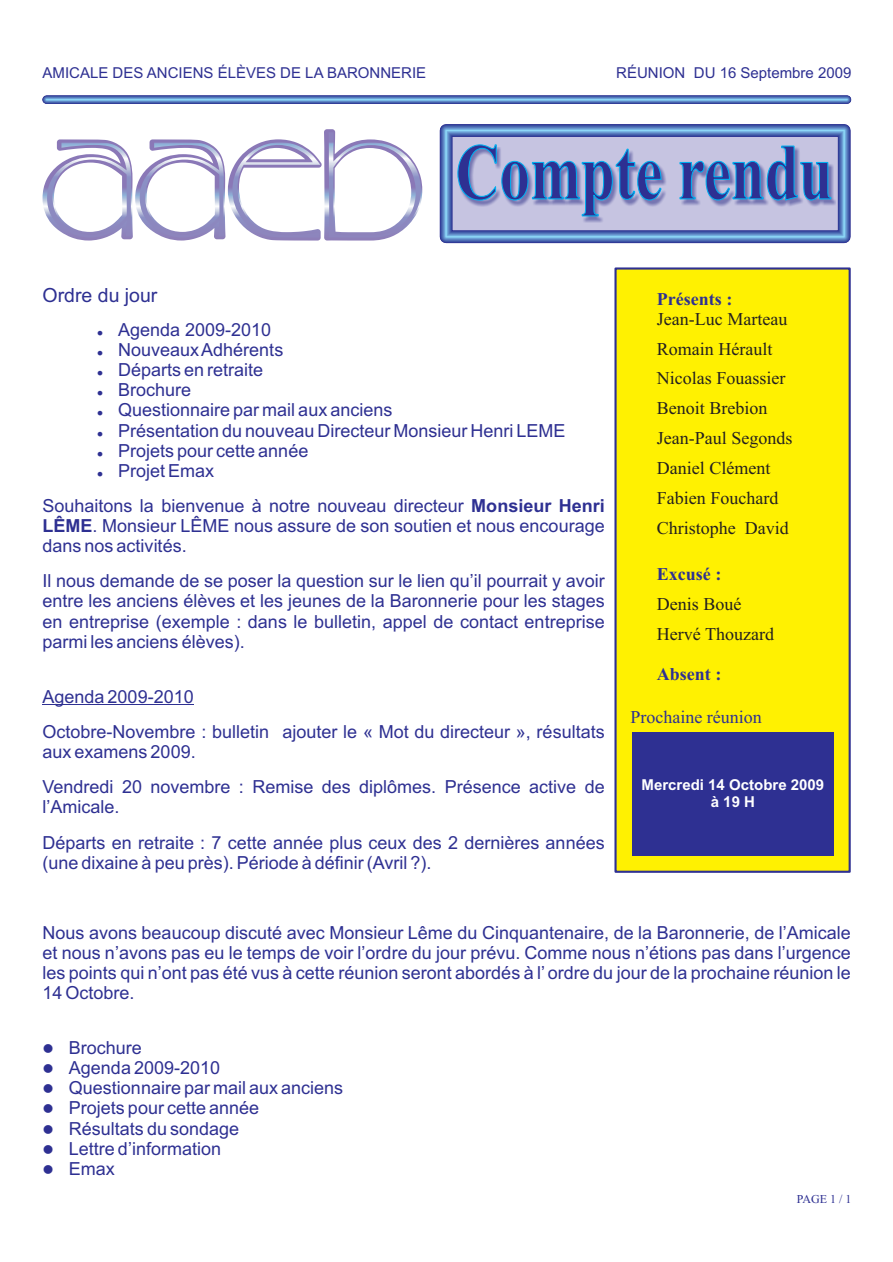
<style>
.page{position:relative;width:893px;height:1262px;background:#fff}
.page>*{position:absolute;margin:0;border:0;box-sizing:border-box;transform-origin:0 0}
.t1{font:19.5px "Arial";color:#2e3092}
.t2{font:18px/20.1px "Arial";color:#2e3092}
.t3{font:18px/29.8px "Times New Roman";color:#231f20}
.t4{font:700 18px "Times New Roman";color:#2e3092}
.t5{font:18px "Times New Roman";color:#2e3092}
.t6{font:15.3px "Wingdings";color:#2e3092}
.t7{font:15px "Arial";color:#2e3092}
.t8{font:700 15px/16.8px "Arial";color:#fff;text-align:center}
.t9{font:12px "Times New Roman";color:#2e3092}
.t10{font:7.95px "Wingdings";color:#2e3092}
.s1{font-weight:700}
</style>
<div class="page">
<div style="left:446px;top:130px;width:398px;height:107px;background:#c6c4e1"></div>
<div style="left:440px;top:125px;width:410px;height:117px;border:12px solid #333e99"></div>
<div style="left:442px;top:126px;width:406px;height:115px;border:9px solid #4461ad"></div>
<div style="left:442px;top:126px;width:406px;height:115px;border:8px solid #4c68b1"></div>
<div style="left:443px;top:128px;width:404px;height:111px;border:6px solid #5c84c3"></div>
<div style="left:444px;top:129px;width:402px;height:110px;border:4px solid #6d9dd3"></div>
<div style="left:445px;top:129px;width:400px;height:109px;border:2px solid #7ab7e4"></div>
<div style="left:445px;top:130px;width:399px;height:107px;border:2px solid #80c1ea"></div>
<div style="left:446px;top:130px;width:398px;height:107px;border:1px solid #8dd7f7"></div>
<hr style="left:43px;top:704px;width:151px;height:1px;background:#2e3092">
<div style="left:614px;top:267px;width:236px;height:605px;background:#fff101;border:2px solid #2e3092"></div>
<div style="left:632px;top:732px;width:201px;height:124px;background:#2e3092"></div>
<div style="left:458px;top:147px;width:377px;height:76px;background:#2e3092;opacity:.49"></div>
<svg style="left:457px;top:144px;width:374px;height:73px"></svg>
<svg style="left:42px;top:95px;width:810px;height:9px;background:#5476ba"></svg>
<hr style="left:47px;top:99px;width:800px;height:1px;background:#8dd7f7">
<svg style="left:43px;top:181px;width:182px;height:59px"></svg>
<svg style="left:46px;top:130px;width:376px;height:108px"></svg>
<p class="t7" style="left:43px;top:67px;width:385px">AMICALE DES ANCIENS ÉLÈVES DE LA BARONNERIE</p>
<p class="t7" style="left:616px;top:67px;width:237px">RÉUNION DU 16 Septembre 2009</p>
<p class="t1" style="left:43px;top:287px;width:116px">Ordre du jour</p>
<p class="t2" style="left:118px;top:321px;width:155px">Agenda 2009-2010</p>
<p class="t10" style="left:97px;top:330px;width:37px">●</p>
<p class="t2" style="left:97px;top:341px;width:188px">●Nouveaux Adhérents</p>
<p class="t2" style="left:97px;top:361px;width:168px">●Départs en retraite</p>
<p class="t2" style="left:97px;top:382px;width:95px">●Brochure</p>
<p class="t2" style="left:97px;top:402px;width:297px">●Questionnaire par mail aux anciens</p>
<p class="t2" style="left:97px;top:422px;width:470px">●Présentation du nouveau Directeur Monsieur Henri LEME</p>
<p class="t2" style="left:97px;top:442px;width:213px">●Projets pour cette année</p>
<p class="t2" style="left:97px;top:462px;width:118px">●Projet Emax</p>
<p class="t2" style="left:43px;top:497px;width:563px;text-align:justify">Souhaitons la bienvenue à notre nouveau directeur <span class="s1">Monsieur Henri LÊME</span>. Monsieur LÊME nous assure de son soutien et nous encourage dans nos activités.</p>
<p class="t2" style="left:43px;top:572px;width:563px;text-align:justify">Il nous demande de se poser la question sur le lien qu’il pourrait y avoir entre les anciens élèves et les jeunes de la Baronnerie pour les stages en entreprise (exemple : dans le bulletin, appel de contact entreprise parmi les anciens élèves).</p>
<p class="t2" style="left:43px;top:680px;width:563px;line-height:35.1px">Agenda 2009-2010<br>Octobre-Novembre : bulletin ajouter le « Mot du directeur », résultats</p>
<p class="t2" style="left:43px;top:736px;width:563px;line-height:35.1px">aux examens 2009.<br>Vendredi 20 novembre : Remise des diplômes. Présence active de</p>
<p class="t2" style="left:43px;top:791px;width:563px;line-height:35.1px">l’Amicale.<br>Départs en retraite : 7 cette année plus ceux des 2 dernières années</p>
<p class="t2" style="left:43px;top:854px;width:390px">(une dixaine à peu près). Période à définir (Avril ?).</p>
<p class="t4" style="left:657px;top:292px;width:77px">Présents :</p>
<p class="t3" style="left:657px;top:305px;width:137px">Jean-Luc Marteau<br>Romain Hérault<br>Nicolas Fouassier<br>Benoit Brebion<br>Jean-Paul Segonds<br>Daniel Clément<br>Fabien Fouchard<br>Christophe David</p>
<p class="t4" style="left:657px;top:567px;width:66px">Excusé :</p>
<p class="t3" style="left:657px;top:590px;width:119px">Denis Boué<br>Hervé Thouzard</p>
<p class="t4" style="left:657px;top:668px;width:66px">Absent :</p>
<p class="t5" style="left:630px;top:710px;width:133px">Prochaine réunion</p>
<p class="t8" style="left:641px;top:778px;width:184px">Mercredi 14 Octobre 2009 à 19 H</p>
<p class="t2" style="left:42px;top:924px;width:809px;text-align:justify">Nous avons beaucoup discuté avec Monsieur Lême du Cinquantenaire, de la Baronnerie, de l’Amicale et nous n’avons pas eu le temps de voir l’ordre du jour prévu. Comme nous n’étions pas dans l’urgence les points qui n’ont pas été vus à cette réunion seront abordés à l’ ordre du jour de la prochaine réunion le 14 Octobre.</p>
<p class="t2" style="left:69px;top:1039px;width:75px">Brochure</p>
<p class="t2" style="left:69px;top:1059px;width:153px">Agenda 2009-2010</p>
<p class="t6" style="left:42px;top:1082px;width:70px">●</p>
<p class="t2" style="left:69px;top:1079px;width:276px">Questionnaire par mail aux anciens</p>
<p class="t6" style="left:42px;top:1102px;width:70px">●</p>
<p class="t2" style="left:69px;top:1099px;width:192px">Projets pour cette année</p>
<p class="t6" style="left:42px;top:1122px;width:70px">●</p>
<p class="t2" style="left:69px;top:1119px;width:172px">Résultats du sondage</p>
<p class="t6" style="left:42px;top:1142px;width:70px">●</p>
<p class="t6" style="left:42px;top:1163px;width:70px">●</p>
<p class="t2" style="left:69px;top:1140px;width:154px">Lettre d’information<br>Emax</p>
<p class="t9" style="left:796px;top:1194px;width:56px">PAGE 1 / 1</p>
</div>
